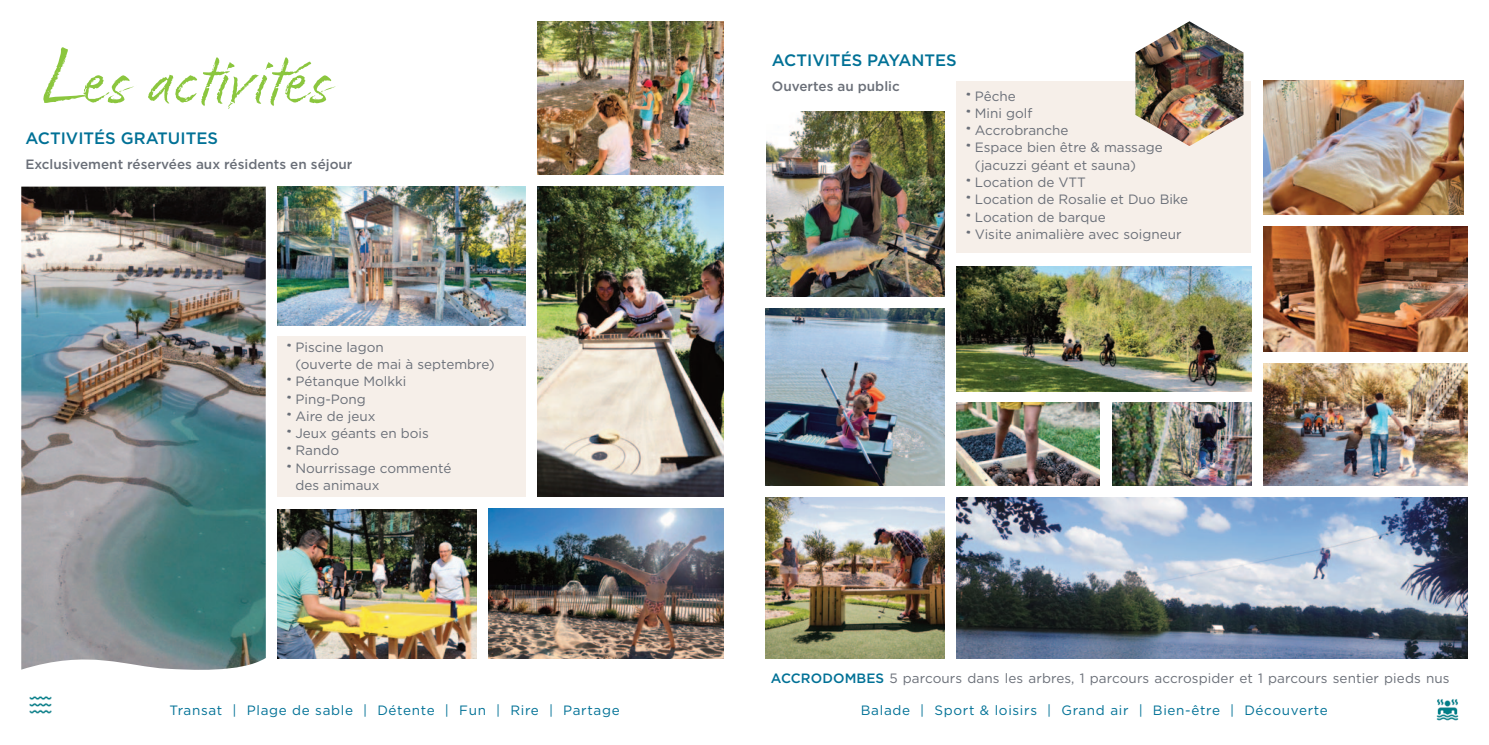
<style>
.page{position:relative;width:1489px;height:745px;background:#fff}
.page>*{position:absolute;margin:0;border:0;box-sizing:border-box;transform-origin:0 0}
.t1{font:82.5px "Cherry Blossoms";color:#8bc63e}
.t2{font:500 16.5px "Gotham";color:#017196}
.t3{font:13.5px/17.2px "Gotham";color:#6a6f78}
.t4{font:13.5px "Gotham";letter-spacing:.05em;color:#017196}
.t5{font:500 13.5px "Gotham";color:#6a6f78}
.s1{font-family:"Cherry Blossoms";font-size:27px}
.s2{font-weight:500;color:#017196}
</style>
<div class="page">
<img style="left:277px;top:186px;width:248px;height:139px">
<img style="left:21px;top:186px;width:245px;height:484px">
<img style="left:277px;top:509px;width:200px;height:148px">
<img style="left:489px;top:508px;width:234px;height:149px">
<img style="left:537px;top:186px;width:186px;height:310px">
<img style="left:1263px;top:227px;width:204px;height:124px">
<img style="left:766px;top:112px;width:178px;height:184px">
<img style="left:765px;top:497px;width:179px;height:160px">
<img style="left:765px;top:308px;width:179px;height:177px">
<img style="left:537px;top:21px;width:186px;height:153px">
<div style="left:277px;top:336px;width:248px;height:160px;background:#f6efe9"></div>
<div style="left:956px;top:82px;width:294px;height:171px;background:#f6efe9"></div>
<img style="left:1112px;top:402px;width:138px;height:83px">
<img style="left:956px;top:402px;width:143px;height:83px">
<img style="left:1263px;top:363px;width:204px;height:122px">
<img style="left:956px;top:267px;width:294px;height:124px">
<img style="left:956px;top:497px;width:511px;height:160px">
<img style="left:1263px;top:80px;width:200px;height:135px">
<img style="left:1135px;top:21px;width:108px;height:125px">
<img style="left:29px;top:696px;width:23px;height:18px">
<img style="left:1436px;top:699px;width:23px;height:22px">
<h1 class="t1" style="left:43px;top:24px;width:290px">Les activités</h1>
<p class="t2" style="left:26px;top:129px;width:194px">ACTIVITÉS GRATUITES</p>
<p class="t5" style="left:26px;top:156px;width:328px">Exclusivement réservées aux résidents en séjour</p>
<p class="t3" style="left:295px;top:338px;width:201px;text-indent:-10px"><span class="s1">•</span> Piscine lagon<br>(ouverte de mai à septembre)</p>
<p class="t3" style="left:286px;top:373px;width:122px"><span class="s1">•</span> Pétanque Molkki</p>
<p class="t3" style="left:286px;top:390px;width:82px"><span class="s1">•</span> Ping-Pong</p>
<p class="t3" style="left:286px;top:407px;width:91px"><span class="s1">•</span> Aire de jeux</p>
<p class="t3" style="left:286px;top:424px;width:145px"><span class="s1">•</span> Jeux géants en bois</p>
<p class="t3" style="left:286px;top:442px;width:55px"><span class="s1">•</span> Rando</p>
<p class="t3" style="left:295px;top:459px;width:157px;text-indent:-10px"><span class="s1">•</span> Nourrissage commenté des animaux</p>
<p class="t2" style="left:772px;top:51px;width:186px">ACTIVITÉS PAYANTES</p>
<p class="t5" style="left:772px;top:79px;width:129px">Ouvertes au public</p>
<p class="t3" style="left:965px;top:87px;width:52px"><span class="s1">•</span> Pêche</p>
<p class="t3" style="left:965px;top:104px;width:69px"><span class="s1">•</span> Mini golf</p>
<p class="t3" style="left:965px;top:122px;width:105px"><span class="s1">•</span> Accrobranche</p>
<p class="t3" style="left:974px;top:139px;width:189px;text-indent:-10px"><span class="s1">•</span> Espace bien être &amp; massage (jacuzzi géant et sauna)</p>
<p class="t3" style="left:965px;top:173px;width:122px"><span class="s1">•</span> Location de VTT</p>
<p class="t3" style="left:965px;top:191px;width:225px"><span class="s1">•</span> Location de Rosalie et Duo Bike</p>
<p class="t3" style="left:965px;top:208px;width:142px"><span class="s1">•</span> Location de barque</p>
<p class="t3" style="left:965px;top:225px;width:218px"><span class="s1">•</span> Visite animalière avec soigneur</p>
<p class="t3" style="left:770px;top:668px;width:680px"><span class="s2">ACCRODOMBES</span> 5 parcours dans les arbres, 1 parcours accrospider et 1 parcours sentier pieds nus</p>
<p class="t4" style="left:169px;top:703px;width:451px">Transat | Plage de sable | Détente | Fun | Rire | Partage</p>
<p class="t4" style="left:860px;top:702px;width:468px">Balade | Sport &amp; loisirs | Grand air | Bien-être | Découverte</p>
</div>
